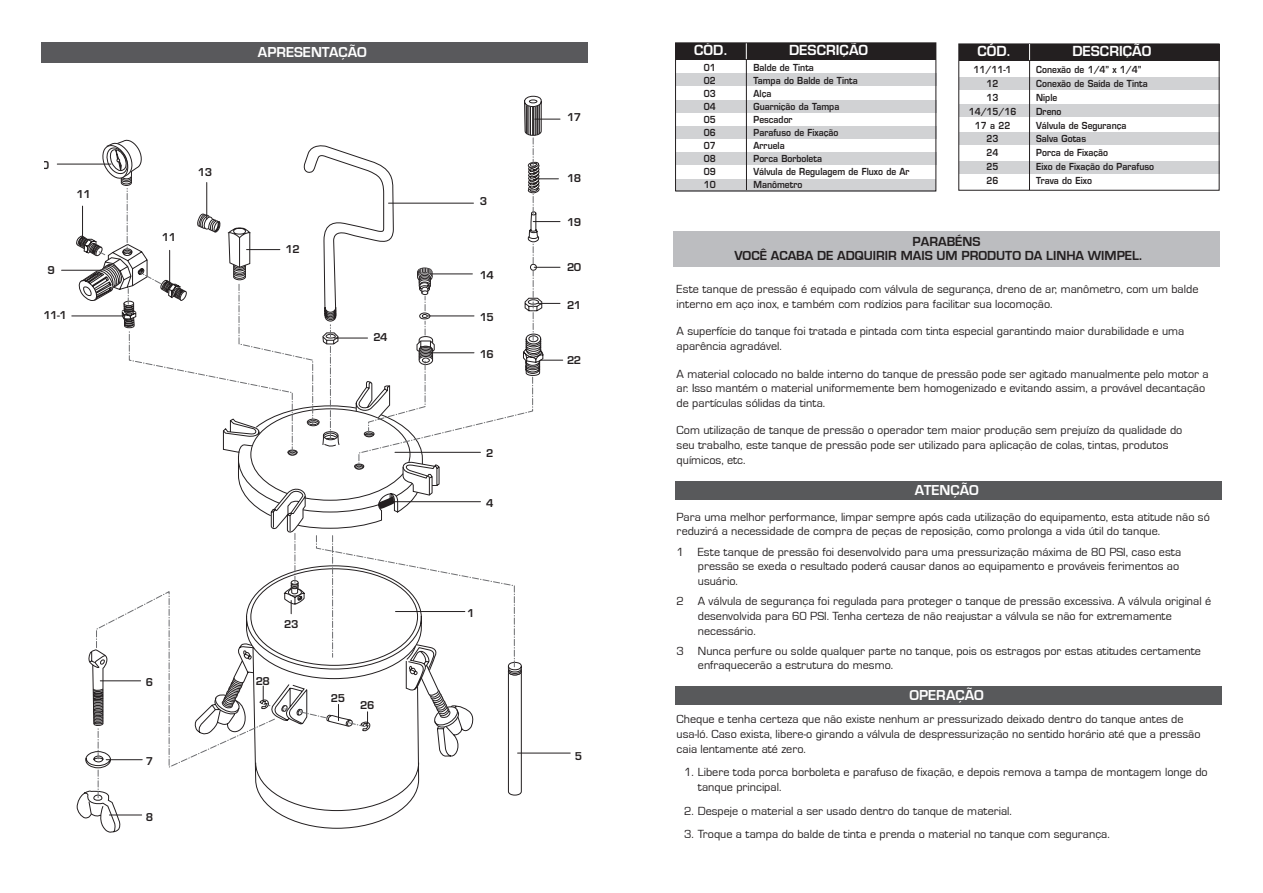
<style>
.page{position:relative;width:1263px;height:893px;background:#fff}
.page>*{position:absolute;margin:0;border:0;box-sizing:border-box;transform-origin:0 0}
.t1{font:700 14.85px "Eurostile";color:#fff}
.t2{font:700 13.5px/14.9px "Eurostile";color:#231f20}
.t3{font:600 13.5px "Eurostile";color:#fff}
.t4{font:12.15px/14.7px "Eurostile";color:#231f20}
.t5{font:600 10.5px "Eurostile";letter-spacing:-.05em;color:#231f20}
.t6{font:600 9.45px "Eurostile";color:#231f20;scale:.9 1}
</style>
<div class="page">
<div style="left:676px;top:74px;width:260px;height:12px;background:#d1d2d4"></div>
<div style="left:959px;top:105px;width:260px;height:12px;background:#d1d2d4"></div>
<div style="left:676px;top:101px;width:260px;height:12px;background:#d1d2d4"></div>
<div style="left:676px;top:126px;width:260px;height:13px;background:#d1d2d4"></div>
<div style="left:676px;top:152px;width:260px;height:12px;background:#d1d2d4"></div>
<div style="left:676px;top:179px;width:259px;height:12px;background:#d1d2d4"></div>
<div style="left:42px;top:42px;width:546px;height:20px;background:#59595c"></div>
<div style="left:674px;top:231px;width:546px;height:36px;background:#bcbdc0"></div>
<div style="left:676px;top:43px;width:260px;height:16px;background:#231f20"></div>
<svg style="left:746px;top:44px;width:1px;height:15px"></svg>
<svg style="left:274px;top:811px;width:126px;height:18px"></svg>
<svg style="left:77px;top:650px;width:43px;height:183px"></svg>
<svg style="left:76px;top:163px;width:20px;height:153px"></svg>
<svg style="left:96px;top:139px;width:412px;height:660px"></svg>
<hr style="left:57px;top:164px;width:54px;height:1px;background:#231f20">
<hr style="left:82px;top:206px;width:1px;height:34px;background:#231f20">
<hr style="left:169px;top:250px;width:1px;height:35px;background:#231f20">
<hr style="left:62px;top:270px;width:39px;height:1px;background:#231f20">
<hr style="left:72px;top:316px;width:53px;height:1px;background:#231f20">
<hr style="left:206px;top:182px;width:1px;height:37px;background:#231f20">
<hr style="left:247px;top:249px;width:33px;height:1px;background:#231f20">
<hr style="left:334px;top:338px;width:33px;height:1px;background:#231f20">
<hr style="left:430px;top:274px;width:42px;height:1px;background:#231f20">
<hr style="left:428px;top:316px;width:46px;height:1px;background:#231f20">
<hr style="left:429px;top:352px;width:45px;height:1px;background:#231f20">
<svg style="left:508px;top:96px;width:55px;height:700px"></svg>
<hr style="left:392px;top:501px;width:88px;height:1px;background:#231f20">
<hr style="left:395px;top:452px;width:85px;height:1px;background:#231f20">
<hr style="left:518px;top:753px;width:52px;height:1px;background:#231f20">
<hr style="left:100px;top:680px;width:41px;height:1px;background:#231f20">
<hr style="left:106px;top:759px;width:36px;height:1px;background:#231f20">
<hr style="left:109px;top:815px;width:33px;height:1px;background:#231f20">
<hr style="left:388px;top:203px;width:85px;height:1px;background:#231f20">
<hr style="left:395px;top:611px;width:70px;height:1px;background:#231f20">
<svg style="left:194px;top:568px;width:266px;height:243px"></svg>
<hr style="left:746px;top:59px;width:1px;height:131px;background:#231f20">
<div style="left:959px;top:77px;width:260px;height:13px;background:#d1d2d4"></div>
<div style="left:959px;top:133px;width:260px;height:12px;background:#d1d2d4"></div>
<div style="left:959px;top:161px;width:260px;height:13px;background:#d1d2d4"></div>
<div style="left:958px;top:43px;width:261px;height:148px;border:1px solid #231f20"></div>
<div style="left:959px;top:44px;width:260px;height:17px;background:#231f20"></div>
<svg style="left:1029px;top:44px;width:1px;height:16px"></svg>
<hr style="left:1029px;top:61px;width:1px;height:129px;background:#231f20">
<div style="left:675px;top:42px;width:261px;height:149px;border:1px solid #231f20"></div>
<div style="left:675px;top:481px;width:546px;height:18px;background:#58595b"></div>
<div style="left:675px;top:686px;width:546px;height:19px;background:#58595b"></div>
<p class="t5" style="left:42px;top:158px;width:9px">0</p>
<p class="t5" style="left:77px;top:187px;width:16px">11</p>
<p class="t5" style="left:47px;top:264px;width:9px">9</p>
<p class="t5" style="left:43px;top:309px;width:25px">11-1</p>
<p class="t5" style="left:162px;top:230px;width:16px">11</p>
<p class="t5" style="left:198px;top:165px;width:16px">13</p>
<p class="t1" style="left:258px;top:44px;width:110px">APRESENTAÇÃO</p>
<p class="t5" style="left:285px;top:242px;width:16px">12</p>
<p class="t5" style="left:373px;top:331px;width:16px">24</p>
<p class="t5" style="left:146px;top:675px;width:9px">6</p>
<p class="t5" style="left:146px;top:754px;width:9px">7</p>
<p class="t5" style="left:146px;top:810px;width:9px">8</p>
<p class="t5" style="left:284px;top:617px;width:16px">23</p>
<p class="t5" style="left:256px;top:674px;width:16px">28</p>
<p class="t5" style="left:331px;top:692px;width:16px">25</p>
<p class="t5" style="left:360px;top:699px;width:16px">26</p>
<p class="t5" style="left:480px;top:195px;width:9px">3</p>
<p class="t5" style="left:480px;top:269px;width:16px">14</p>
<p class="t5" style="left:480px;top:310px;width:16px">15</p>
<p class="t5" style="left:480px;top:347px;width:16px">16</p>
<p class="t5" style="left:486px;top:447px;width:9px">2</p>
<p class="t5" style="left:486px;top:497px;width:9px">4</p>
<p class="t5" style="left:467px;top:606px;width:9px">1</p>
<p class="t5" style="left:567px;top:111px;width:16px">17</p>
<p class="t5" style="left:567px;top:171px;width:16px">18</p>
<p class="t5" style="left:567px;top:215px;width:16px">19</p>
<p class="t5" style="left:567px;top:261px;width:16px">20</p>
<p class="t5" style="left:567px;top:298px;width:16px">21</p>
<p class="t5" style="left:567px;top:354px;width:16px">22</p>
<p class="t5" style="left:575px;top:749px;width:9px">5</p>
<p class="t3" style="left:694px;top:42px;width:35px">CÓD.</p>
<p class="t3" style="left:789px;top:42px;width:81px">DESCRIÇÃO</p>
<p class="t6" style="left:704px;top:61px;width:15px">01</p>
<p class="t6" style="left:753px;top:61px;width:69px">Balde de Tinta</p>
<p class="t6" style="left:704px;top:74px;width:15px">02</p>
<p class="t6" style="left:753px;top:74px;width:117px">Tampa do Balde de Tinta</p>
<p class="t6" style="left:704px;top:87px;width:15px">03</p>
<p class="t6" style="left:753px;top:87px;width:21px">Alça</p>
<p class="t6" style="left:704px;top:100px;width:15px">04</p>
<p class="t6" style="left:753px;top:100px;width:97px">Guarnição da Tampa</p>
<p class="t6" style="left:704px;top:113px;width:15px">05</p>
<p class="t6" style="left:753px;top:113px;width:45px">Pescador</p>
<p class="t6" style="left:704px;top:126px;width:15px">06</p>
<p class="t6" style="left:753px;top:126px;width:96px">Parafuso de Fixação</p>
<p class="t6" style="left:704px;top:139px;width:15px">07</p>
<p class="t6" style="left:753px;top:139px;width:36px">Arruela</p>
<p class="t6" style="left:704px;top:153px;width:15px">08</p>
<p class="t6" style="left:753px;top:153px;width:78px">Porca Borboleta</p>
<p class="t6" style="left:704px;top:166px;width:15px">09</p>
<p class="t6" style="left:753px;top:166px;width:175px">Válvula de Regulagem de Fluxo de Ar</p>
<p class="t6" style="left:704px;top:179px;width:15px">10</p>
<p class="t6" style="left:753px;top:179px;width:56px">Manômetro</p>
<p class="t3" style="left:977px;top:43px;width:35px">CÓD.</p>
<p class="t3" style="left:1072px;top:43px;width:81px">DESCRIÇÃO</p>
<p class="t6" style="left:973px;top:64px;width:44px">11/11-1</p>
<p class="t6" style="left:1036px;top:64px;width:118px">Conexão de 1/4” x 1/4”</p>
<p class="t6" style="left:986px;top:77px;width:15px">12</p>
<p class="t6" style="left:1036px;top:77px;width:126px">Conexão de Saída de Tinta</p>
<p class="t6" style="left:986px;top:91px;width:15px">13</p>
<p class="t6" style="left:1036px;top:91px;width:25px">Niple</p>
<p class="t6" style="left:969px;top:105px;width:54px">14/15/16</p>
<p class="t6" style="left:1036px;top:105px;width:30px">Dreno</p>
<p class="t6" style="left:975px;top:119px;width:41px">17 a 22</p>
<p class="t6" style="left:1036px;top:119px;width:102px">Válvula de Segurança</p>
<p class="t6" style="left:986px;top:133px;width:15px">23</p>
<p class="t6" style="left:1036px;top:133px;width:57px">Salva Gotas</p>
<p class="t6" style="left:986px;top:147px;width:15px">24</p>
<p class="t6" style="left:1036px;top:147px;width:81px">Porca de Fixação</p>
<p class="t6" style="left:986px;top:161px;width:15px">25</p>
<p class="t6" style="left:1036px;top:161px;width:133px">Eixo de Fixação do Parafuso</p>
<p class="t6" style="left:986px;top:175px;width:15px">26</p>
<p class="t6" style="left:1036px;top:175px;width:63px">Trava do Eixo</p>
<p class="t2" style="left:734px;top:234px;width:409px;text-indent:178px">PARABÉNS<br>VOCÊ ACABA DE ADQUIRIR MAIS UM PRODUTO DA LINHA WIMPEL.</p>
<p class="t4" style="left:677px;top:282px;width:523px">Este tanque de pressão é equipado com válvula de segurança, dreno de ar, manômetro, com um balde interno em aço inox, e também com rodízios para facilitar sua locomoção.</p>
<p class="t4" style="left:677px;top:324px;width:509px">A superfície do tanque foi tratada e pintada com tinta especial garantindo maior durabilidade e uma aparência agradável.</p>
<p class="t4" style="left:677px;top:366px;width:533px">A material colocado no balde interno do tanque de pressão pode ser agitado manualmente pelo motor a ar. Isso mantém o material uniformemente bem homogenizado e evitando assim, a provável decantação de partículas sólidas da tinta.</p>
<p class="t4" style="left:677px;top:423px;width:507px">Com utilização de tanque de pressão o operador tem maior produção sem prejuízo da qualidade do seu trabalho, este tanque de pressão pode ser utilizado para aplicação de colas, tintas, produtos químicos, etc.</p>
<p class="t1" style="left:915px;top:482px;width:65px">ATENÇÃO</p>
<p class="t4" style="left:677px;top:510px;width:535px">Para uma melhor performance, limpar sempre após cada utilização do equipamento, esta atitude não só reduzirá a necessidade de compra de peças de reposição, como prolonga a vida útil do tanque.</p>
<p class="t4" style="left:698px;top:544px;width:485px;text-indent:-21px">1 Este tanque de pressão foi desenvolvido para uma pressurização máxima de 80 PSI, caso esta pressão se exeda o resultado poderá causar danos ao equipamento e prováveis ferimentos ao usuário.</p>
<p class="t4" style="left:698px;top:594px;width:515px;text-indent:-21px">2 A válvula de segurança foi regulada para proteger o tanque de pressão excessiva. A válvula original é desenvolvida para 60 PSI. Tenha certeza de não reajustar a válvula se não for extremamente necessário.</p>
<p class="t4" style="left:698px;top:644px;width:505px;text-indent:-21px">3 Nunca perfure ou solde qualquer parte no tanque, pois os estragos por estas atitudes certamente enfraquecerão a estrutura do mesmo.</p>
<p class="t1" style="left:909px;top:687px;width:76px">OPERAÇÃO</p>
<p class="t4" style="left:677px;top:712px;width:525px">Cheque e tenha certeza que não existe nenhum ar pressurizado deixado dentro do tanque antes de usa-ló. Caso exista, libere-o girando a válvula de despressurização no sentido horário até que a pressão caia lentamente até zero.</p>
<p class="t4" style="left:698px;top:765px;width:511px;text-indent:-14px">1. Libere toda porca borboleta e parafuso de fixação, e depois remova a tampa de montagem longe do tanque principal.</p>
<p class="t4" style="left:684px;top:803px;width:329px">2. Despeje o material a ser usado dentro do tanque de material.</p>
<p class="t4" style="left:684px;top:827px;width:427px">3. Troque a tampa do balde de tinta e prenda o material no tanque com segurança.</p>
</div>
